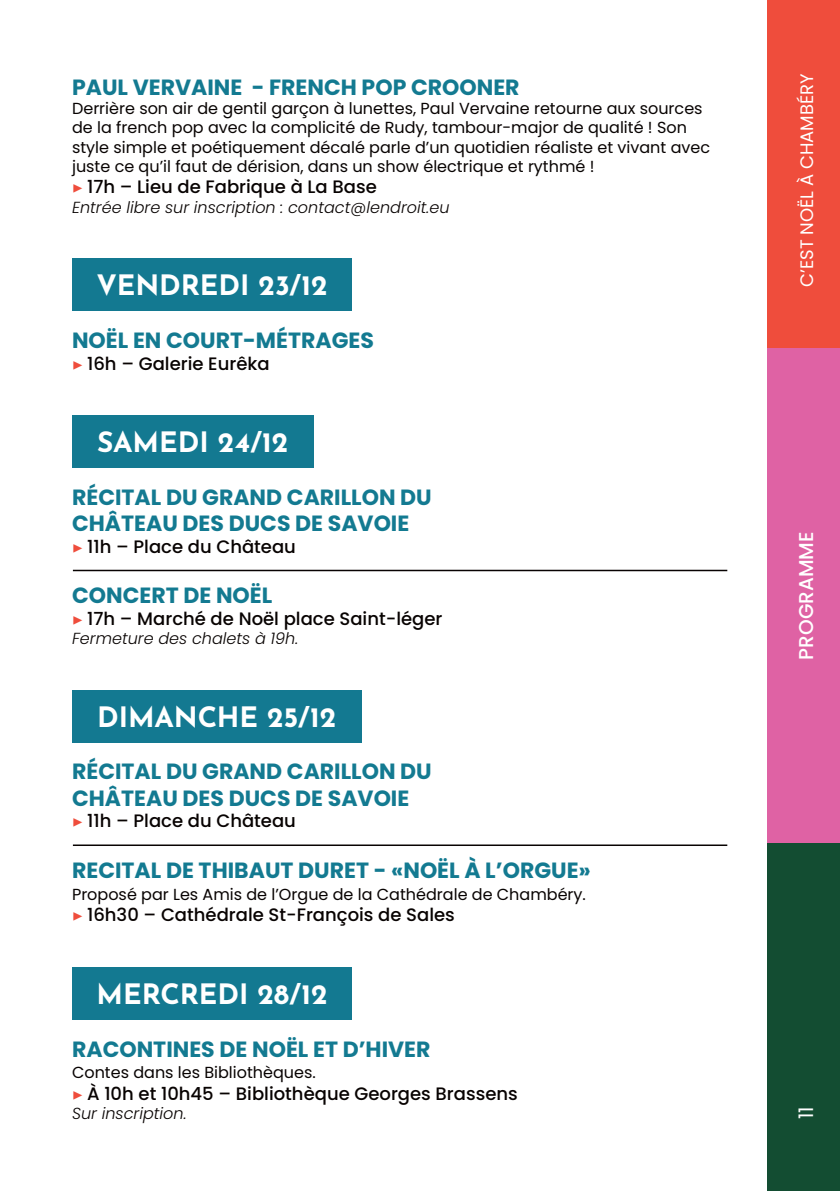
<style>
.page{position:relative;width:840px;height:1191px;background:#fff}
.page>*{position:absolute;margin:0;border:0;box-sizing:border-box;transform-origin:0 0}
.t1{font:700 28px "Josefin Sans";color:#fff}
.t2{font:700 22px/26.4px "Poppins";color:#137a91}
.t3{font:500 20px "Poppins";color:#fff}
.t4{font:20px "Poppins";color:#fff}
.t5{font:500 18px "Poppins";color:#080302}
.t6{font:18px "Poppins";color:#fff}
.t7{font:16px/19.2px "Poppins";color:#080302}
.t8{font:italic 300 16px "Poppins";color:#080302}
.s1{font-family:"Minion Pro";font-weight:400;color:#ef4d3c}
</style>
<div class="page">
<div style="left:767px;top:0;width:72px;height:377px;background:#ef4d3c"></div>
<div style="left:767px;top:824px;width:72px;height:367px;background:#134d32"></div>
<div style="left:767px;top:348px;width:72px;height:494px;background:#df62a4"></div>
<div style="left:72px;top:258px;width:279px;height:52px;background:#137991"></div>
<div style="left:72px;top:415px;width:241px;height:52px;background:#137991"></div>
<hr style="left:73px;top:570px;width:654px;height:1px;background:#080302">
<hr style="left:73px;top:844px;width:654px;height:2px;background:#080302">
<div style="left:72px;top:690px;width:289px;height:52px;background:#137991"></div>
<div style="left:72px;top:967px;width:279px;height:52px;background:#137991"></div>
<h2 class="t2" style="left:72px;top:74px;width:449px">PAUL VERVAINE - FRENCH POP CROONER</h2>
<p class="t7" style="left:72px;top:99px;width:639px">Derrière son air de gentil garçon à lunettes, Paul Vervaine retourne aux sources de la french pop avec la complicité de Rudy, tambour-major de qualité ! Son style simple et poétiquement décalé parle d’un quotidien réaliste et vivant avec juste ce qu’il faut de dérision, dans un show électrique et rythmé !</p>
<p class="t5" style="left:72px;top:177px;width:306px"><span class="s1">▶</span> 17h – Lieu de Fabrique à La Base</p>
<p class="t8" style="left:72px;top:198px;width:378px">Entrée libre sur inscription : contact@lendroit.eu</p>
<h1 class="t1" style="left:96px;top:264px;width:232px">VENDREDI 23/12</h1>
<h2 class="t2" style="left:72px;top:327px;width:303px">NOËL EN COURT-MÉTRAGES</h2>
<p class="t5" style="left:72px;top:353px;width:199px"><span class="s1">▶</span> 16h – Galerie Eurêka</p>
<h1 class="t1" style="left:97px;top:421px;width:192px">SAMEDI 24/12</h1>
<h2 class="t2" style="left:72px;top:484px;width:361px">RÉCITAL DU GRAND CARILLON DU<br>CHÂTEAU DES DUCS DE SAVOIE</h2>
<p class="t5" style="left:72px;top:536px;width:225px"><span class="s1">▶</span> 11h – Place du Château</p>
<h2 class="t2" style="left:72px;top:582px;width:202px">CONCERT DE NOËL</h2>
<p class="t5" style="left:72px;top:608px;width:371px"><span class="s1">▶</span> 17h – Marché de Noël place Saint-léger</p>
<p class="t8" style="left:72px;top:629px;width:228px">Fermeture des chalets à 19h.</p>
<h1 class="t1" style="left:97px;top:696px;width:240px">DIMANCHE 25/12</h1>
<h2 class="t2" style="left:72px;top:758px;width:361px">RÉCITAL DU GRAND CARILLON DU<br>CHÂTEAU DES DUCS DE SAVOIE</h2>
<p class="t5" style="left:72px;top:810px;width:225px"><span class="s1">▶</span> 11h – Place du Château</p>
<h2 class="t2" style="left:72px;top:857px;width:520px">RECITAL DE THIBAUT DURET - «NOËL À L’ORGUE»</h2>
<p class="t7" style="left:72px;top:884px;width:515px">Proposé par Les Amis de l’Orgue de la Cathédrale de Chambéry.</p>
<p class="t5" style="left:72px;top:904px;width:384px"><span class="s1">▶</span> 16h30 – Cathédrale St-François de Sales</p>
<h1 class="t1" style="left:96px;top:973px;width:232px">MERCREDI 28/12</h1>
<h2 class="t2" style="left:72px;top:1035px;width:360px">RACONTINES DE NOËL ET D’HIVER</h2>
<p class="t7" style="left:72px;top:1063px;width:245px">Contes dans les Bibliothèques.</p>
<p class="t5" style="left:72px;top:1083px;width:447px"><span class="s1">▶</span> À 10h et 10h45 – Bibliothèque Georges Brassens</p>
<p class="t8" style="left:72px;top:1104px;width:116px">Sur inscription.</p>
<p class="t6" style="left:796px;top:287px;width:215px;rotate:-90deg">C’EST NOËL À CHAMBÉRY</p>
<p class="t3" style="left:794px;top:659px;width:130px;rotate:-90deg">PROGRAMME</p>
<p class="t4" style="left:794px;top:1119px;width:14px;rotate:-90deg">11</p>
</div>
